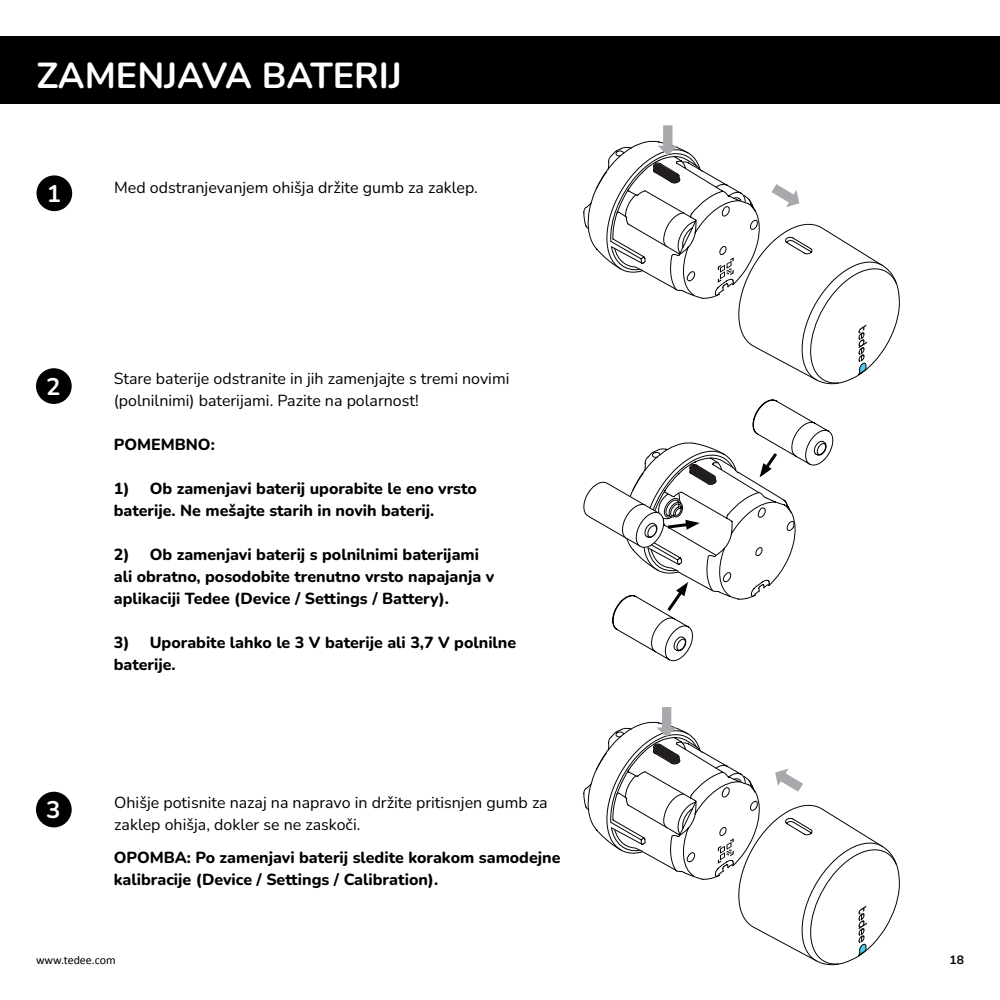
<style>
.page{position:relative;width:1000px;height:1000px;background:#fff}
.page>*{position:absolute;margin:0;border:0;box-sizing:border-box;transform-origin:0 0}
.t1{font:700 36px "Nunito";color:#fff}
.t2{font:700 24px "Nunito";color:#fff}
.t3{font:800 16px/22px "Nunito";color:#000}
.t4{font:16px/22px "Nunito";color:#000}
.t5{font:12px "Calibri";color:#000}
.t6{font:700 12px "Nunito";color:#000}
</style>
<div class="page">
<div style="left:0;top:36px;width:1000px;height:68px;background:#000"></div>
<div style="left:36px;top:175px;width:36px;height:36px;background:#000;border-radius:50%"></div>
<div style="left:36px;top:368px;width:36px;height:36px;background:#000;border-radius:50%"></div>
<div style="left:36px;top:792px;width:36px;height:35px;background:#000;border-radius:50%"></div>
<svg style="left:583px;top:399px;width:250px;height:262px"></svg>
<svg style="left:584px;top:125px;width:316px;height:259px"></svg>
<svg style="left:584px;top:707px;width:316px;height:258px"></svg>
<p class="t1" style="left:36px;top:51px;width:367px">ZAMENJAVA BATERIJ</p>
<p class="t2" style="left:47px;top:177px;width:16px">1</p>
<p class="t4" style="left:114px;top:176px;width:365px">Med odstranjevanjem ohišja držite gumb za zaklep.</p>
<p class="t2" style="left:46px;top:370px;width:16px">2</p>
<p class="t2" style="left:46px;top:793px;width:16px">3</p>
<p class="t4" style="left:114px;top:367px;width:397px">Stare baterije odstranite in jih zamenjajte s tremi novimi (polnilnimi) baterijami. Pazite na polarnost!</p>
<p class="t3" style="left:114px;top:433px;width:103px">POMEMBNO:</p>
<p class="t3" style="left:114px;top:477px;width:365px">1) Ob zamenjavi baterij uporabite le eno vrsto baterije. Ne mešajte starih in novih baterij.</p>
<p class="t3" style="left:114px;top:543px;width:382px">2) Ob zamenjavi baterij s polnilnimi baterijami ali obratno, posodobite trenutno vrsto napajanja v aplikaciji Tedee (Device / Settings / Battery).</p>
<p class="t3" style="left:114px;top:631px;width:404px">3) Uporabite lahko le 3 V baterije ali 3,7 V polnilne baterije.</p>
<p class="t4" style="left:114px;top:791px;width:435px">Ohišje potisnite nazaj na napravo in držite pritisnjen gumb za zaklep ohišja, dokler se ne zaskoči.</p>
<p class="t3" style="left:114px;top:846px;width:448px">OPOMBA: Po zamenjavi baterij sledite korakom samodejne kalibracije (Device / Settings / Calibration).</p>
<p class="t5" style="left:36px;top:952px;width:81px">www.tedee.com</p>
<p class="t6" style="left:950px;top:952px;width:16px">18</p>
</div>
